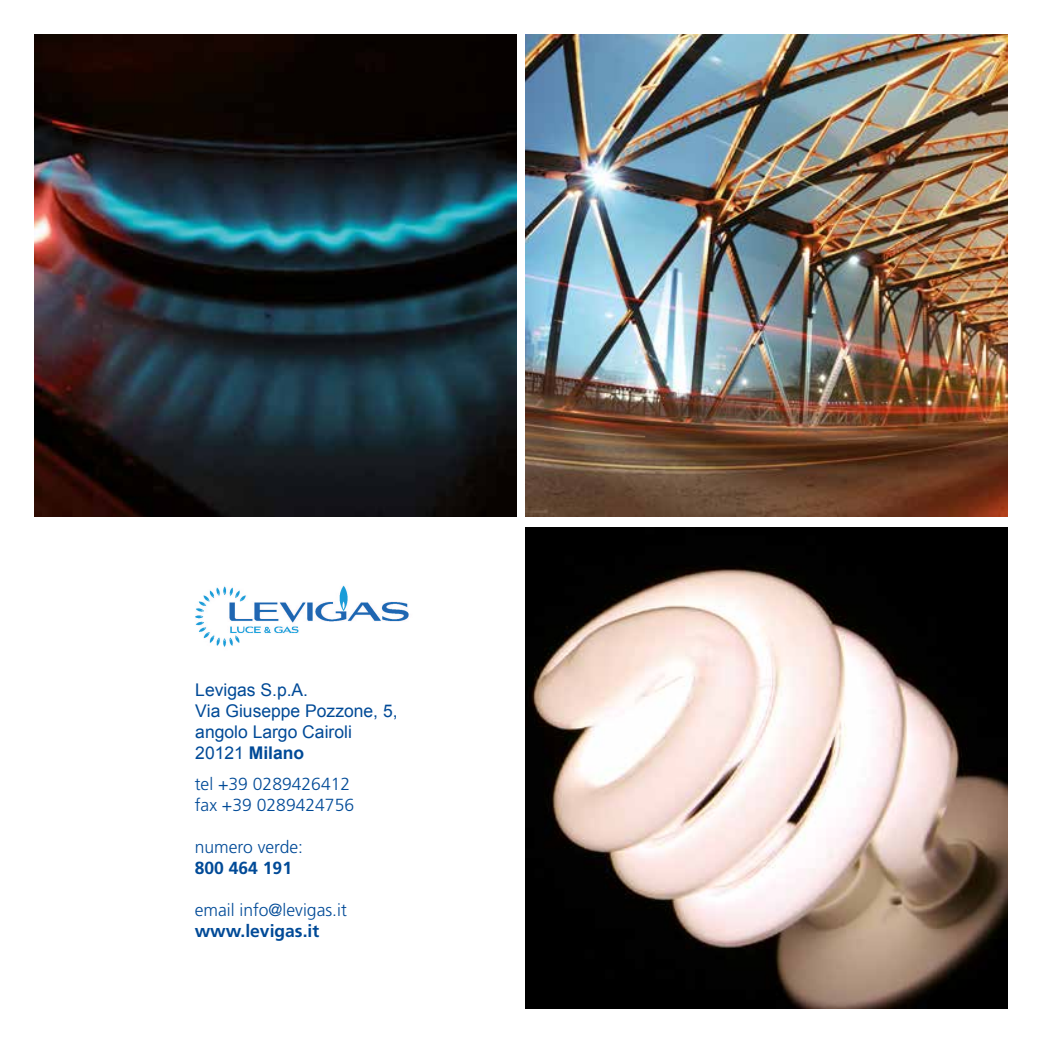
<style>
.page{position:relative;width:1042px;height:1042px;background:#fff}
.page>*{position:absolute;margin:0;border:0;box-sizing:border-box;transform-origin:0 0}
.t1{font:300 17.5px/21px "Frutiger";color:#004a97}
.t2{font:17.5px/21px "Arial";color:#004a97}
.t3{font:700 17.5px "Frutiger";color:#004a97}
.s1{font-weight:700}
</style>
<div class="page">
<img style="left:526px;top:527px;width:481px;height:481px">
<img style="left:35px;top:35px;width:481px;height:481px">
<img style="left:526px;top:35px;width:481px;height:481px">
<img style="left:195px;top:585px;width:214px;height:62px">
<p class="t2" style="left:195px;top:679px;width:204px">Levigas S.p.A.<br>Via Giuseppe Pozzone, 5, angolo Largo Cairoli<br>20121 <span class="s1">Milano</span></p>
<p class="t1" style="left:195px;top:773px;width:161px">tel +39 0289426412 fax +39 0289424756</p>
<p class="t1" style="left:195px;top:836px;width:110px">numero verde:</p>
<p class="t3" style="left:195px;top:858px;width:99px">800 464 191</p>
<p class="t1" style="left:195px;top:899px;width:154px">email info@levigas.it</p>
<p class="t3" style="left:195px;top:921px;width:126px">www.levigas.it</p>
</div>
